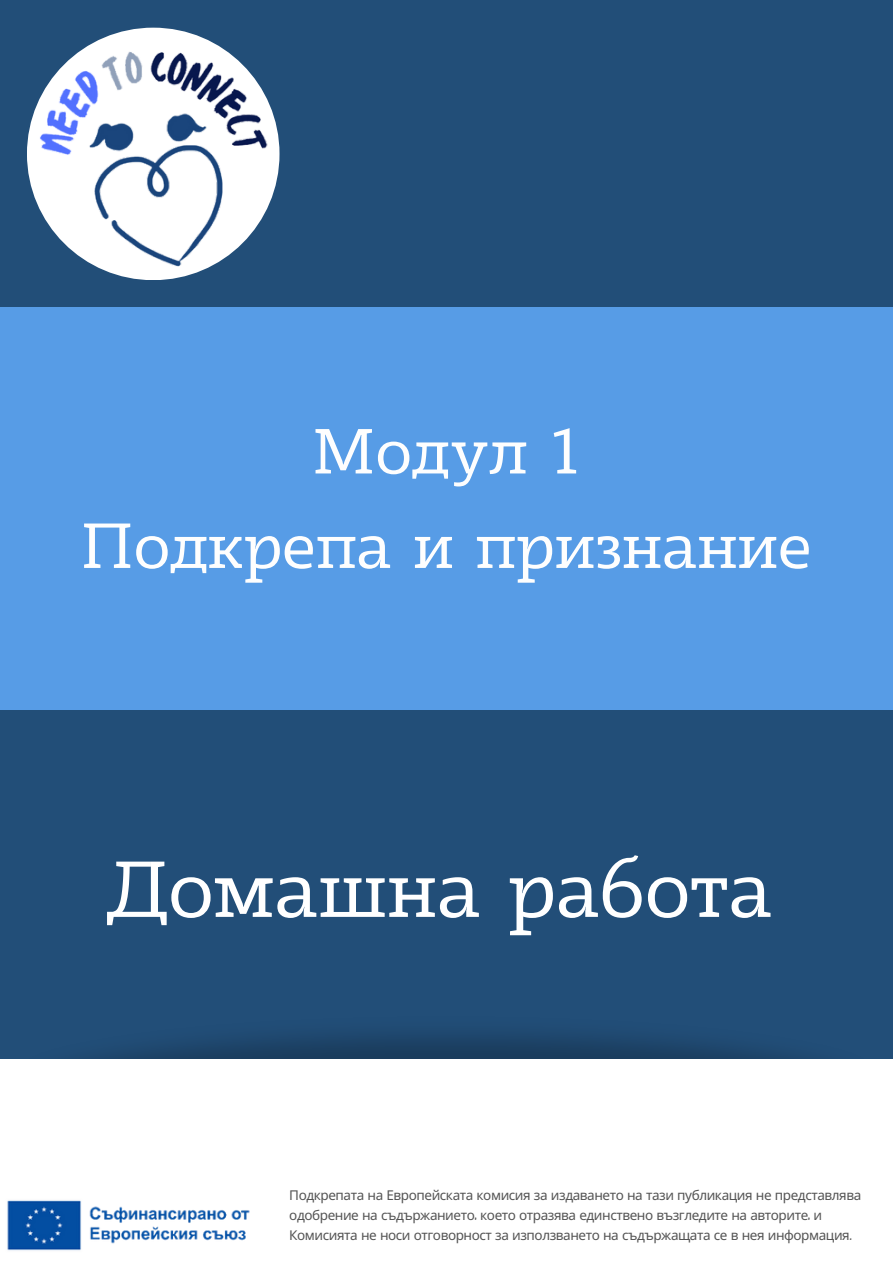
<style>
.page{position:relative;width:893px;height:1264px;background:#fff}
.page>*{position:absolute;margin:0;border:0;box-sizing:border-box;transform-origin:0 0}
.t1{font:83.85px "Radcliffe";color:#fff}
.t2{font:67.5px/94.3px "Radcliffe";color:#fefefe;text-align:center}
.t3{font:13.5px/20.2px "Noto Sans";letter-spacing:-.03em;color:#545454}
.s1{font-family:"Sigher"}
</style>
<div class="page">
<div style="left:0;top:0;width:892px;height:312px;background:#224e78"></div>
<img style="left:27px;top:27px;width:253px;height:253px">
<div style="left:0;top:307px;width:892px;height:404px;background:#579ce6"></div>
<div style="left:0;top:710px;width:892px;height:552px;background:#224e78"></div>
<div style="left:0;top:1059px;width:892px;height:203px;background:#fff"></div>
<img style="left:7px;top:1200px;width:243px;height:51px">
<h2 class="t2" style="left:80px;top:408px;width:732px">Модул 1<br>Подкрепа и признание</h2>
<h1 class="t1" style="left:106px;top:843px;width:668px">Домашна работа</h1>
<p class="t3" style="left:289px;top:1184px;width:573px">Подкрепата на Европейската комисия за издаването на тази публикация не представлява одобрение на съдържанието<span class="s1">,</span> което отразява единствено възгледите на авторите<span class="s1">,</span> и<br>Комисията не носи отговорност за използването на съдържащата се в нея информация<span class="s1">.</span></p>
</div>
